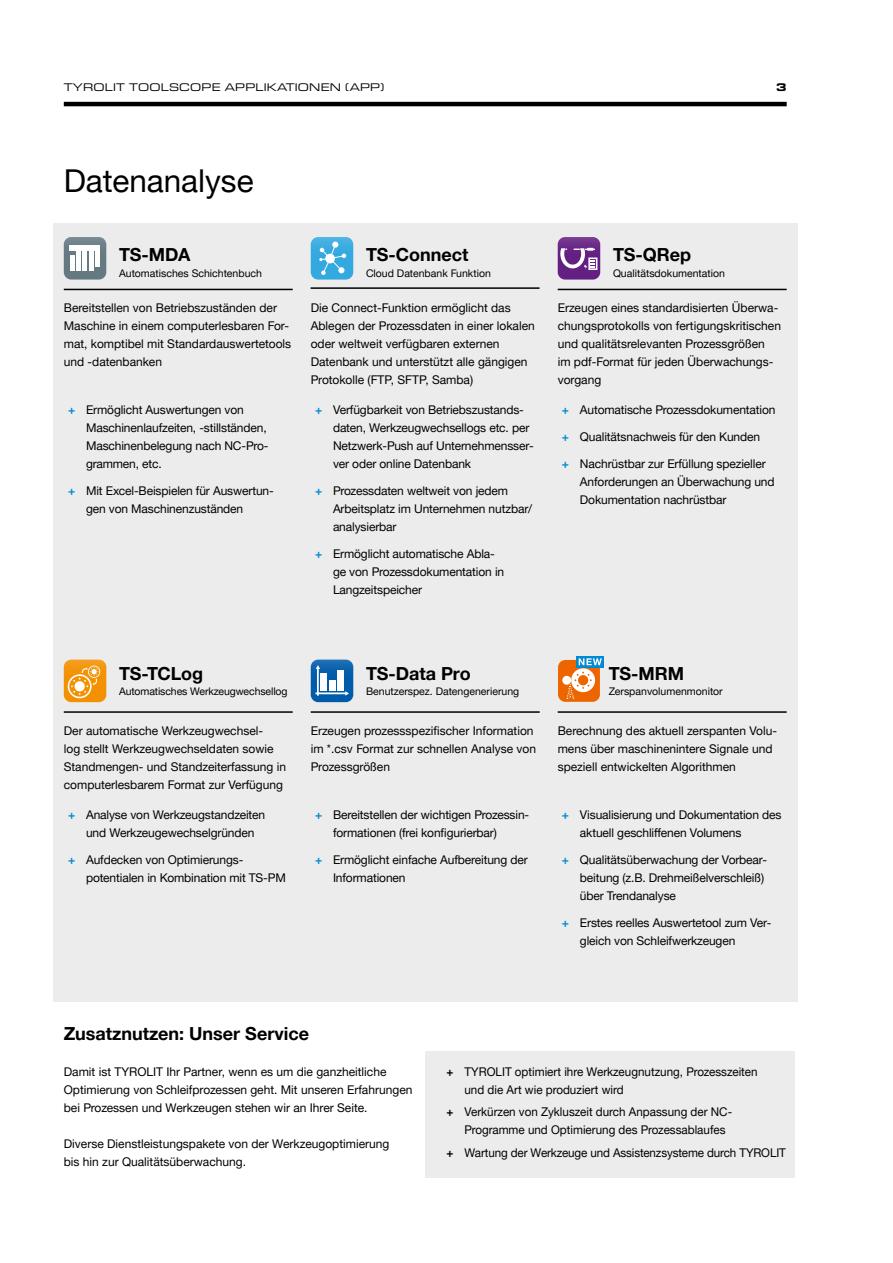
<style>
.page{position:relative;width:893px;height:1263px;background:#fff}
.page>*{position:absolute;margin:0;border:0;box-sizing:border-box;transform-origin:0 0}
.t1{font:31.5px "Helvetica Neue LTW1 G";color:#000}
.t2{font:700 18px "Helvetica Neue LTW1 G";color:#000}
.t3{font:12px/18px "Helvetica Neue LTW1 G";letter-spacing:-.01em;color:#000}
.t4{font:expanded 11.25px "Eurostile Next W1 G";letter-spacing:.02em;color:#000}
.t5{font:700 expanded 11.25px "Eurostile Next W1 G";color:#000}
.t6{font:10.5px "Helvetica Neue LTW1 G";color:#000}
.s1{font-weight:700;color:#008ad1}
.s2{font-weight:700}
</style>
<div class="page">
<hr style="left:64px;top:102px;width:723px;height:4px;background:#000">
<div style="left:53px;top:223px;width:744px;height:778px;background:#ececec"></div>
<div style="left:425px;top:1051px;width:370px;height:127px;background:#ececec"></div>
<div style="left:64px;top:237px;width:42px;height:43px;background:#657983;border-radius:7px"></div>
<svg style="left:64px;top:237px;width:42px;height:33px"></svg>
<div style="left:311px;top:660px;width:42px;height:42px;background:#005ba9;border-radius:7px"></div>
<svg style="left:311px;top:660px;width:42px;height:36px"></svg>
<div style="left:64px;top:660px;width:42px;height:42px;background:#f39100;border-radius:7px"></div>
<svg style="left:64px;top:660px;width:42px;height:38px"></svg>
<div style="left:558px;top:237px;width:42px;height:43px;background:#641f82;border-radius:7px"></div>
<svg style="left:558px;top:237px;width:42px;height:33px"></svg>
<hr style="left:64px;top:289px;width:229px;height:1px;background:#000">
<hr style="left:311px;top:711px;width:229px;height:2px;background:#000">
<hr style="left:64px;top:711px;width:229px;height:2px;background:#000">
<hr style="left:558px;top:289px;width:229px;height:1px;background:#000">
<hr style="left:558px;top:711px;width:229px;height:2px;background:#000">
<div style="left:311px;top:237px;width:42px;height:43px;background:#33a9e0;border-radius:7px"></div>
<svg style="left:311px;top:237px;width:42px;height:38px"></svg>
<hr style="left:311px;top:287px;width:229px;height:2px;background:#000">
<div style="left:558px;top:660px;width:42px;height:42px;background:#ec6500;border-radius:7px"></div>
<svg style="left:571px;top:668px;width:24px;height:24px"></svg>
<div style="left:562px;top:676px;width:9px;height:9px;background:#fff;border-radius:50%"></div>
<svg style="left:567px;top:672px;width:25px;height:27px"></svg>
<div style="left:578px;top:675px;width:10px;height:10px;background:#ec6500;border-radius:50%"></div>
<svg style="left:576px;top:656px;width:28px;height:12px"></svg>
<svg style="left:579px;top:658px;width:23px;height:7px"></svg>
<p class="t4" style="left:64px;top:80px;width:322px">TYROLIT TOOLSCOPE APPLIKATIONEN (APP)</p>
<p class="t5" style="left:776px;top:80px;width:12px">3</p>
<h1 class="t1" style="left:64px;top:161px;width:191px">Datenanalyse</h1>
<h2 class="t2" style="left:119px;top:243px;width:73px">TS-MDA</h2>
<p class="t6" style="left:119px;top:267px;width:144px">Automatisches Schichtenbuch</p>
<p class="t3" style="left:64px;top:299px;width:229px">Bereitstellen von Betriebszuständen der Maschine in einem computerlesbaren For&shy;mat, komptibel mit Standardauswertetools und -datenbanken</p>
<p class="t3" style="left:86px;top:401px;width:184px;text-indent:-18px"><span class="s1">+</span> Ermöglicht Auswertungen von<br>Maschinenlaufzeiten, -stillständen,<br>Maschinenbelegung nach NC-Pro&shy;grammen, etc.</p>
<p class="t3" style="left:86px;top:482px;width:189px;text-indent:-18px"><span class="s1">+</span> Mit Excel-Beispielen für Auswertun&shy;gen von Maschinenzuständen</p>
<h2 class="t2" style="left:366px;top:243px;width:104px">TS-Connect</h2>
<p class="t6" style="left:366px;top:267px;width:126px">Cloud Datenbank Funktion</p>
<p class="t3" style="left:311px;top:298px;width:226px">Die Connect-Funktion ermöglicht das Ablegen der Prozessdaten in einer lokalen oder weltweit verfügbaren externen Datenbank und unterstützt alle gängigen Protokolle (FTP, SFTP, Samba)</p>
<p class="t3" style="left:333px;top:401px;width:202px;text-indent:-18px"><span class="s1">+</span> Verfügbarkeit von Betriebszustands&shy;daten, Werkzeugwechsellogs etc. per Netzwerk-Push auf Unternehmensser&shy;ver oder online Datenbank</p>
<p class="t3" style="left:333px;top:482px;width:201px;text-indent:-18px"><span class="s1">+</span> Prozessdaten weltweit von jedem<br>Arbeitsplatz im Unternehmen nutzbar/ analysierbar</p>
<p class="t3" style="left:333px;top:545px;width:173px;text-indent:-18px"><span class="s1">+</span> Ermöglicht automatische Abla&shy;ge von Prozessdokumentation in<br>Langzeitspeicher</p>
<h2 class="t2" style="left:613px;top:243px;width:80px">TS-QRep</h2>
<p class="t6" style="left:613px;top:267px;width:114px">Qualitätsdokumentation</p>
<p class="t3" style="left:558px;top:299px;width:225px">Erzeugen eines standardisierten Überwa&shy;chungsprotokolls von fertigungskritischen und qualitätsrelevanten Prozessgrößen<br>im pdf-Format für jeden Überwachungs&shy;vorgang</p>
<p class="t3" style="left:562px;top:401px;width:215px"><span class="s1">+</span> Automatische Prozessdokumentation</p>
<p class="t3" style="left:562px;top:428px;width:200px"><span class="s1">+</span> Qualitätsnachweis für den Kunden</p>
<p class="t3" style="left:580px;top:455px;width:196px;text-indent:-18px"><span class="s1">+</span> Nachrüstbar zur Erfüllung spezieller<br>Anforderungen an Überwachung und<br>Dokumentation nachrüstbar</p>
<h2 class="t2" style="left:119px;top:662px;width:86px">TS-TCLog</h2>
<p class="t6" style="left:119px;top:685px;width:170px">Automatisches Werkzeugwechsellog</p>
<p class="t3" style="left:64px;top:721px;width:224px">Der automatische Werkzeugwechsel-<br>log stellt Werkzeugwechseldaten sowie Standmengen- und Standzeiterfassung in computerlesbarem Format zur Verfügung</p>
<p class="t3" style="left:86px;top:806px;width:181px;text-indent:-18px"><span class="s1">+</span> Analyse von Werkzeugstandzeiten und Werkzeugewechselgründen</p>
<p class="t3" style="left:86px;top:851px;width:201px;text-indent:-18px"><span class="s1">+</span> Aufdecken von Optimierungs&shy;potentialen in Kombination mit TS-PM</p>
<h2 class="t2" style="left:366px;top:662px;width:106px">TS-Data Pro</h2>
<p class="t6" style="left:366px;top:685px;width:155px">Benutzerspez. Datengenerierung</p>
<p class="t3" style="left:311px;top:721px;width:227px">Erzeugen prozessspezifischer Information im *.csv Format zur schnellen Analyse von<br>Prozessgrößen</p>
<p class="t3" style="left:333px;top:806px;width:198px;text-indent:-18px"><span class="s1">+</span> Bereitstellen der wichtigen Prozessin&shy;formationen (frei konfigurierbar)</p>
<p class="t3" style="left:333px;top:851px;width:196px;text-indent:-18px"><span class="s1">+</span> Ermöglicht einfache Aufbereitung der<br>Informationen</p>
<h2 class="t2" style="left:609px;top:662px;width:77px">TS-MRM</h2>
<p class="t6" style="left:609px;top:685px;width:115px">Zerspanvolumenmonitor</p>
<p class="t3" style="left:558px;top:721px;width:221px">Berechnung des aktuell zerspanten Volu&shy;mens über maschinenintere Signale und speziell entwickelten Algorithmen</p>
<p class="t3" style="left:580px;top:806px;width:203px;text-indent:-18px"><span class="s1">+</span> Visualisierung und Dokumentation des aktuell geschliffenen Volumens</p>
<p class="t3" style="left:580px;top:851px;width:189px;text-indent:-18px"><span class="s1">+</span> Qualitätsüberwachung der Vorbear&shy;beitung (z.B. Drehmeißelverschleiß) über Trendanalyse</p>
<p class="t3" style="left:580px;top:914px;width:193px;text-indent:-18px"><span class="s1">+</span> Erstes reelles Auswertetool zum Ver&shy;gleich von Schleifwerkzeugen</p>
<h2 class="t2" style="left:64px;top:1022px;width:247px">Zusatznutzen: Unser Service</h2>
<p class="t3" style="left:64px;top:1062px;width:350px">Damit ist TYROLIT Ihr Partner, wenn es um die ganzheitliche<br>Optimierung von Schleifprozessen geht. Mit unseren Erfahrungen bei Prozessen und Werkzeugen stehen wir an Ihrer Seite.</p>
<p class="t3" style="left:64px;top:1134px;width:327px">Diverse Dienstleistungspakete von der Werkzeugoptimierung bis hin zur Qualitätsüberwachung.</p>
<p class="t3" style="left:464px;top:1062px;width:295px;text-indent:-18px"><span class="s2">+</span> TYROLIT optimiert ihre Werkzeugnutzung, Prozesszeiten und die Art wie produziert wird</p>
<p class="t3" style="left:464px;top:1103px;width:269px;text-indent:-18px"><span class="s2">+</span> Verkürzen von Zykluszeit durch Anpassung der NC-<br>Programme und Optimierung des Prozessablaufes</p>
<p class="t3" style="left:446px;top:1143px;width:341px"><span class="s2">+</span> Wartung der Werkzeuge und Assistenzsysteme durch TYROLIT</p>
</div>
